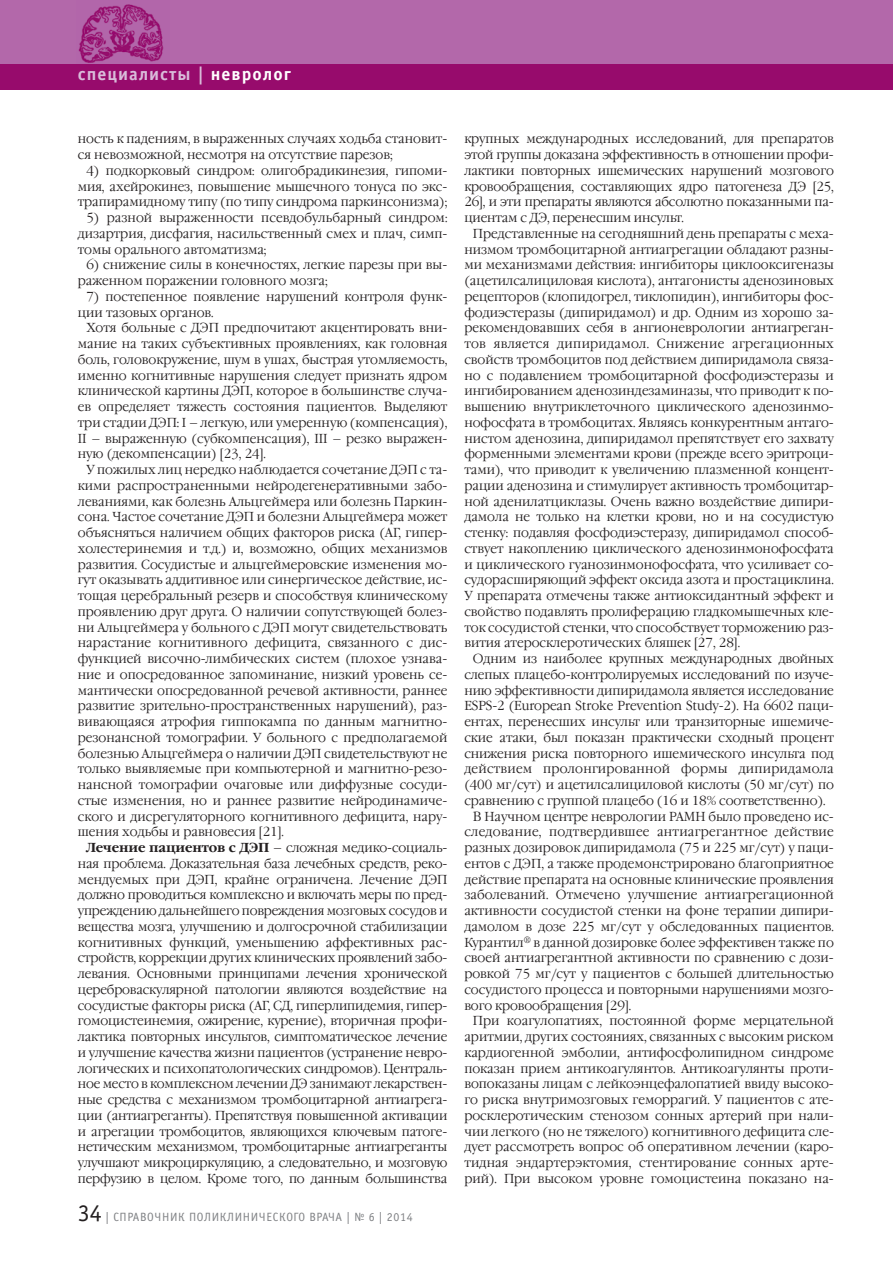
<style>
.page{position:relative;width:893px;height:1263px;background:#fff}
.page>*{position:absolute;margin:0;border:0;box-sizing:border-box;transform-origin:0 0}
.t1{font:700 18px "Officina Sans C";letter-spacing:.055em;color:#d9bcda}
.t2{font:300 13.05px/15.8px "Garamond C";color:#231f20;text-align:justify;scale:.95 1}
.t3{font:300 13.05px "Garamond C";letter-spacing:.02em;color:#231f20;scale:.95 1}
.t4{font:12px "Officina Sans C";letter-spacing:.05em;color:#808285}
.s1{color:#fff}
.s2{font-weight:700}
.s3{font-size:24px;color:#231f20}
</style>
<div class="page">
<div style="left:0;top:0;width:892px;height:81px;background:#b368aa"></div>
<img style="left:78px;top:4px;width:86px;height:59px">
<div style="left:0;top:64px;width:892px;height:26px;background:#970b6c"></div>
<h1 class="t1" style="left:78px;top:67px;width:215px">специалисты | <span class="s1">невролог</span></h1>
<p class="t2" style="left:78px;top:132px;width:390px">ность к падениям, в выраженных случаях ходьба становит&shy;ся невозможной, несмотря на отсутствие парезов;</p>
<p class="t2" style="left:78px;top:164px;width:390px;text-indent:9px">4) подкорковый синдром: олигобрадикинезия, гипоми&shy;мия, ахейрокинез, повышение мышечного тонуса по экс&shy;трапирамидному типу (по типу синдрома паркинсонизма);</p>
<p class="t2" style="left:78px;top:211px;width:390px;text-indent:9px">5) разной выраженности псевдобульбарный синдром: дизартрия, дисфагия, насильственный смех и плач, симп&shy;томы орального автоматизма;</p>
<p class="t2" style="left:78px;top:258px;width:390px;text-indent:9px">6) снижение силы в конечностях, легкие парезы при вы&shy;раженном поражении головного мозга;</p>
<p class="t2" style="left:78px;top:290px;width:390px;text-indent:9px">7) постепенное появление нарушений контроля функ&shy;ции тазовых органов.</p>
<p class="t2" style="left:78px;top:321px;width:390px;text-indent:9px">Хотя больные с ДЭП предпочитают акцентировать вни&shy;мание на таких субъективных проявлениях, как головная боль, головокружение, шум в ушах, быстрая утомляемость, именно когнитивные нарушения следует признать ядром клинической картины ДЭП, которое в большинстве случа&shy;ев определяет тяжесть состояния пациентов. Выделяют три стадии ДЭП: I – легкую, или умеренную (компенсация), II – выраженную (субкомпенсация), III – резко выражен&shy;ную (декомпенсации) [23, 24].</p>
<p class="t2" style="left:78px;top:463px;width:390px;text-indent:9px">У пожилых лиц нередко наблюдается сочетание ДЭП с та&shy;кими распространенными нейродегенеративными забо&shy;леваниями, как болезнь Альцгеймера или болезнь Паркин&shy;сона. Частое сочетание ДЭП и болезни Альцгеймера может объясняться наличием общих факторов риска (АГ, гипер&shy;холестеринемия и т.д.) и, возможно, общих механизмов развития. Сосудистые и альцгеймеровские изменения мо&shy;гут оказывать аддитивное или синергическое действие, ис&shy;тощая церебральный резерв и способствуя клиническому проявлению друг друга. О наличии сопутствующей болез&shy;ни Альцгеймера у больного с ДЭП могут свидетельствовать нарастание когнитивного дефицита, связанного с дис&shy;функцией височно-лимбических систем (плохое узнава&shy;ние и опосредованное запоминание, низкий уровень се&shy;мантически опосредованной речевой активности, раннее развитие зрительно-пространственных нарушений), раз&shy;вивающаяся атрофия гиппокампа по данным магнитно&shy;резонансной томографии. У больного с предполагаемой болезнью Альцгеймера о наличии ДЭП свидетельствуют не только выявляемые при компьютерной и магнитно-резо&shy;нансной томографии очаговые или диффузные сосуди&shy;стые изменения, но и раннее развитие нейродинамиче&shy;ского и дисрегуляторного когнитивного дефицита, нару&shy;шения ходьбы и равновесия [21].</p>
<p class="t2" style="left:78px;top:841px;width:390px;text-indent:9px"><span class="s2">Лечение пациентов с ДЭП</span> – сложная медико-социаль&shy;ная проблема. Доказательная база лечебных средств, реко&shy;мендуемых при ДЭП, крайне ограничена. Лечение ДЭП должно проводиться комплексно и включать меры по пред&shy;упреждению дальнейшего повреждения мозговых сосудов и вещества мозга, улучшению и долгосрочной стабилизации когнитивных функций, уменьшению аффективных рас&shy;стройств, коррекции других клинических проявлений забо&shy;левания. Основными принципами лечения хронической цереброваскулярной патологии являются воздействие на сосудистые факторы риска (АГ, СД, гиперлипидемия, гипер&shy;гомоцистеинемия, ожирение, курение), вторичная профи&shy;лактика повторных инсультов, симптоматическое лечение и улучшение качества жизни пациентов (устранение невро&shy;логических и психопатологических синдромов). Централь&shy;ное место в комплексном лечении ДЭ занимают лекарствен&shy;ные средства с механизмом тромбоцитарной антиагрега&shy;ции (антиагреганты). Препятствуя повышенной активации и агрегации тромбоцитов, являющихся ключевым патоге&shy;нетическим механизмом, тромбоцитарные антиагреганты улучшают микроциркуляцию, а следовательно, и мозговую перфузию в целом. Кроме того, по данным большинства</p>
<p class="t4" style="left:78px;top:1212px;width:336px"><span class="s3">34</span> | СПРАВОЧНИК ПОЛИКЛИНИЧЕСКОГО ВРАЧА | № 6 | 2014</p>
<p class="t2" style="left:464px;top:132px;width:390px">крупных международных исследований, для препаратов этой группы доказана эффективность в отношении профи&shy;лактики повторных ишемических нарушений мозгового кровообращения, составляющих ядро патогенеза ДЭ [25, 26], и эти препараты являются абсолютно показанными па&shy;циентам с ДЭ, перенесшим инсульт.</p>
<p class="t2" style="left:464px;top:227px;width:390px;text-indent:9px">Представленные на сегодняшний день препараты с меха&shy;низмом тромбоцитарной антиагрегации обладают разны&shy;ми механизмами действия: ингибиторы циклооксигеназы (ацетилсалициловая кислота), антагонисты аденозиновых рецепторов (клопидогрел, тиклопидин), ингибиторы фос&shy;фодиэстеразы (дипиридамол) и др. Одним из хорошо за&shy;рекомендовавших себя в ангионеврологии антиагреган&shy;тов является дипиридамол. Снижение агрегационных свойств тромбоцитов под действием дипиридамола связа&shy;но с подавлением тромбоцитарной фосфодиэстеразы и ингибированием аденозиндезаминазы, что приводит к по&shy;вышению внутриклеточного циклического аденозинмо&shy;нофосфата в тромбоцитах. Являясь конкурентным антаго&shy;нистом аденозина, дипиридамол препятствует его захвату форменными элементами крови (прежде всего эритроци&shy;тами), что приводит к увеличению плазменной концент&shy;рации аденозина и стимулирует активность тромбоцитар&shy;ной аденилатциклазы. Очень важно воздействие дипири&shy;дамола не только на клетки крови, но и на сосудистую стенку: подавляя фосфодиэстеразу, дипиридамол способ&shy;ствует накоплению циклического аденозинмонофосфата и циклического гуанозинмонофосфата, что усиливает со&shy;судорасширяющий эффект оксида азота и простациклина.<br>У препарата отмечены также антиоксидантный эффект и свойство подавлять пролиферацию гладкомышечных кле&shy;ток сосудистой стенки, что способствует торможению раз&shy;вития атеросклеротических бляшек [27, 28].</p>
<p class="t2" style="left:473px;top:652px;width:381px">Одним из наиболее крупных международных двойных</p>
<p class="t2" style="left:464px;top:668px;width:390px">слепых плацебо-контролируемых исследований по изуче-</p>
<p class="t2" style="left:464px;top:684px;width:390px">нию эффективности дипиридамола является исследование</p>
<p class="t2" style="left:464px;top:699px;width:390px">ESPS-2 (European Stroke Prevention Study-2). На 6602 паци-</p>
<p class="t2" style="left:464px;top:715px;width:390px">ентах, перенесших инсульт или транзиторные ишемиче-</p>
<p class="t2" style="left:464px;top:731px;width:390px">ские атаки, был показан практически сходный процент</p>
<p class="t2" style="left:464px;top:747px;width:390px">снижения риска повторного ишемического инсульта под</p>
<p class="t3" style="left:464px;top:764px;width:390px">действием пролонгированной формы дипиридамола</p>
<p class="t2" style="left:464px;top:778px;width:390px">(400 мг/сут) и ацетилсалициловой кислоты (50 мг/сут) по</p>
<p class="t2" style="left:464px;top:794px;width:382px">сравнению с группой плацебо (16 и 18% соответственно).</p>
<p class="t2" style="left:473px;top:810px;width:381px">В Научном центре неврологии РАМН было проведено ис-</p>
<p class="t3" style="left:464px;top:827px;width:390px">следование, подтвердившее антиагрегантное действие</p>
<p class="t2" style="left:464px;top:841px;width:390px">разных дозировок дипиридамола (75 и 225 мг/сут) у паци-</p>
<p class="t2" style="left:464px;top:857px;width:390px">ентов с ДЭП, а также продемонстрировано благоприятное</p>
<p class="t2" style="left:464px;top:873px;width:390px">действие препарата на основные клинические проявления</p>
<p class="t2" style="left:464px;top:888px;width:390px">заболеваний. Отмечено улучшение антиагрегационной</p>
<p class="t2" style="left:464px;top:904px;width:390px">активности сосудистой стенки на фоне терапии дипири-</p>
<p class="t2" style="left:464px;top:920px;width:390px">дамолом в дозе 225 мг/сут у обследованных пациентов.</p>
<p class="t2" style="left:464px;top:936px;width:390px">Курантил<sup>®</sup> в данной дозировке более эффективен также по</p>
<p class="t2" style="left:464px;top:951px;width:390px">своей антиагрегантной активности по сравнению с дози-</p>
<p class="t2" style="left:464px;top:967px;width:390px">ровкой 75 мг/сут у пациентов с большей длительностью</p>
<p class="t2" style="left:464px;top:983px;width:390px">сосудистого процесса и повторными нарушениями мозго-</p>
<p class="t2" style="left:464px;top:999px;width:177px">вого кровообращения [29].</p>
<p class="t2" style="left:473px;top:1014px;width:381px">При коагулопатиях, постоянной форме мерцательной</p>
<p class="t2" style="left:464px;top:1030px;width:390px">аритмии, других состояниях, связанных с высоким риском</p>
<p class="t2" style="left:464px;top:1046px;width:390px">кардиогенной эмболии, антифосфолипидном синдроме</p>
<p class="t2" style="left:464px;top:1062px;width:390px">показан прием антикоагулянтов. Антикоагулянты проти-</p>
<p class="t2" style="left:464px;top:1077px;width:390px">вопоказаны лицам с лейкоэнцефалопатией ввиду высоко-</p>
<p class="t2" style="left:464px;top:1093px;width:390px">го риска внутримозговых геморрагий. У пациентов с ате-</p>
<p class="t2" style="left:464px;top:1109px;width:390px">росклеротическим стенозом сонных артерий при нали-</p>
<p class="t2" style="left:464px;top:1125px;width:390px">чии легкого (но не тяжелого) когнитивного дефицита сле-</p>
<p class="t2" style="left:464px;top:1140px;width:390px">дует рассмотреть вопрос об оперативном лечении (каро-</p>
<p class="t2" style="left:464px;top:1156px;width:390px">тидная эндартерэктомия, стентирование сонных арте-</p>
<p class="t2" style="left:464px;top:1172px;width:390px">рий). При высоком уровне гомоцистеина показано на-</p>
</div>
